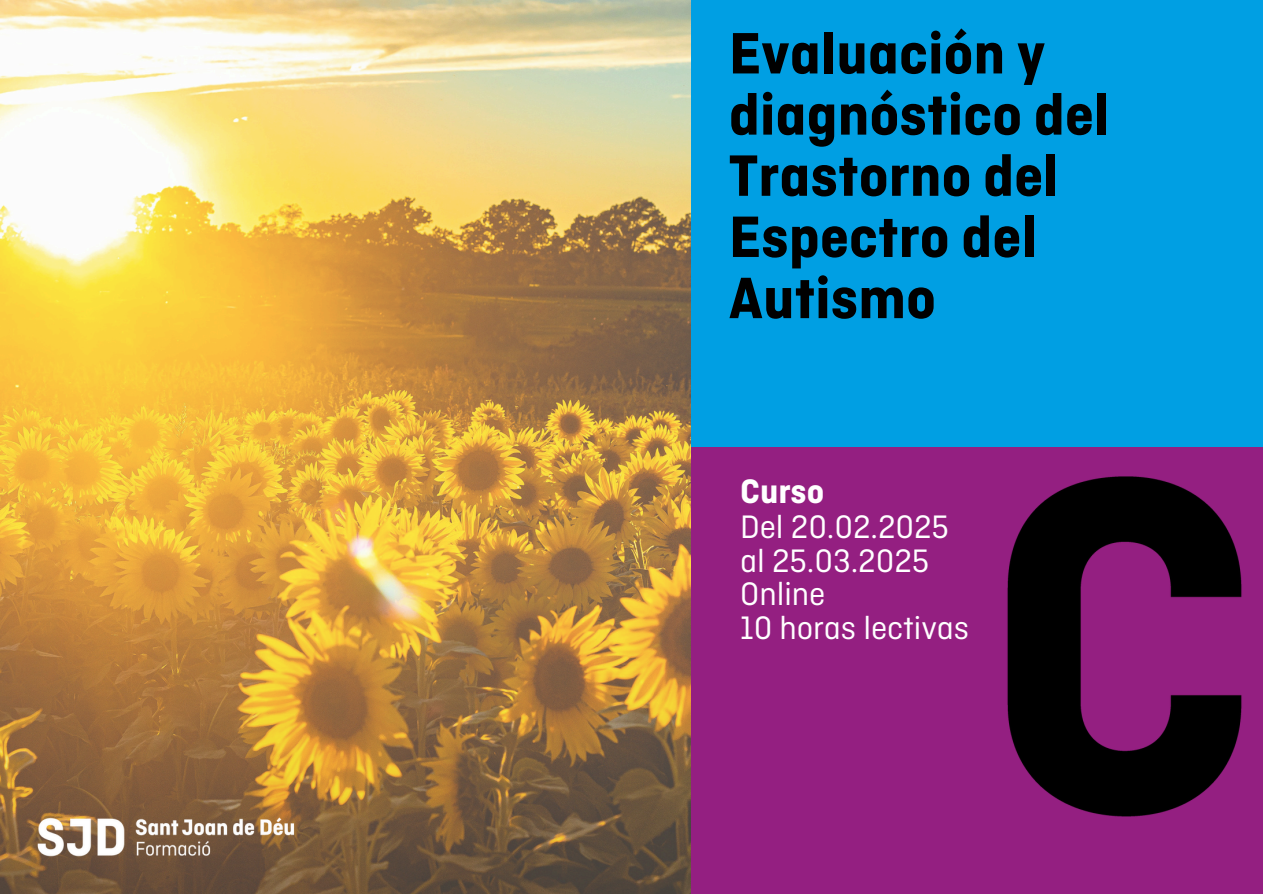
<style>
.page{position:relative;width:1263px;height:894px;background:#fff}
.page>*{position:absolute;margin:0;border:0;box-sizing:border-box;transform-origin:0 0}
.t1{font:700 61.35px/61.1px "Ciutadella";color:#000}
.t2{font:700 35.7px "Ciutadella";color:#fff}
.t3{font:34.2px "Ciutadella";color:#fff}
</style>
<div class="page">
<div style="left:691px;top:0;width:572px;height:448px;background:#009fe3"></div>
<div style="left:691px;top:446px;width:572px;height:447px;background:#941f81"></div>
<img style="left:1007px;top:476px;width:235px;height:341px">
<img style="left:0;top:0;width:691px;height:893px">
<img style="left:0;top:779px;width:332px;height:114px">
<p class="t1" style="left:729px;top:28px;width:382px">Evaluación y diagnóstico del<br>Trastorno del<br>Espectro del<br>Autismo</p>
<p class="t2" style="left:740px;top:472px;width:85px">Curso</p>
<p class="t3" style="left:740px;top:508px;width:210px">Del 20.02.2025</p>
<p class="t3" style="left:740px;top:542px;width:191px">al 25.03.2025</p>
<h1 class="t3" style="left:740px;top:576px;width:87px">Online</h1>
<p class="t3" style="left:740px;top:610px;width:231px">10 horas lectivas</p>
</div>
